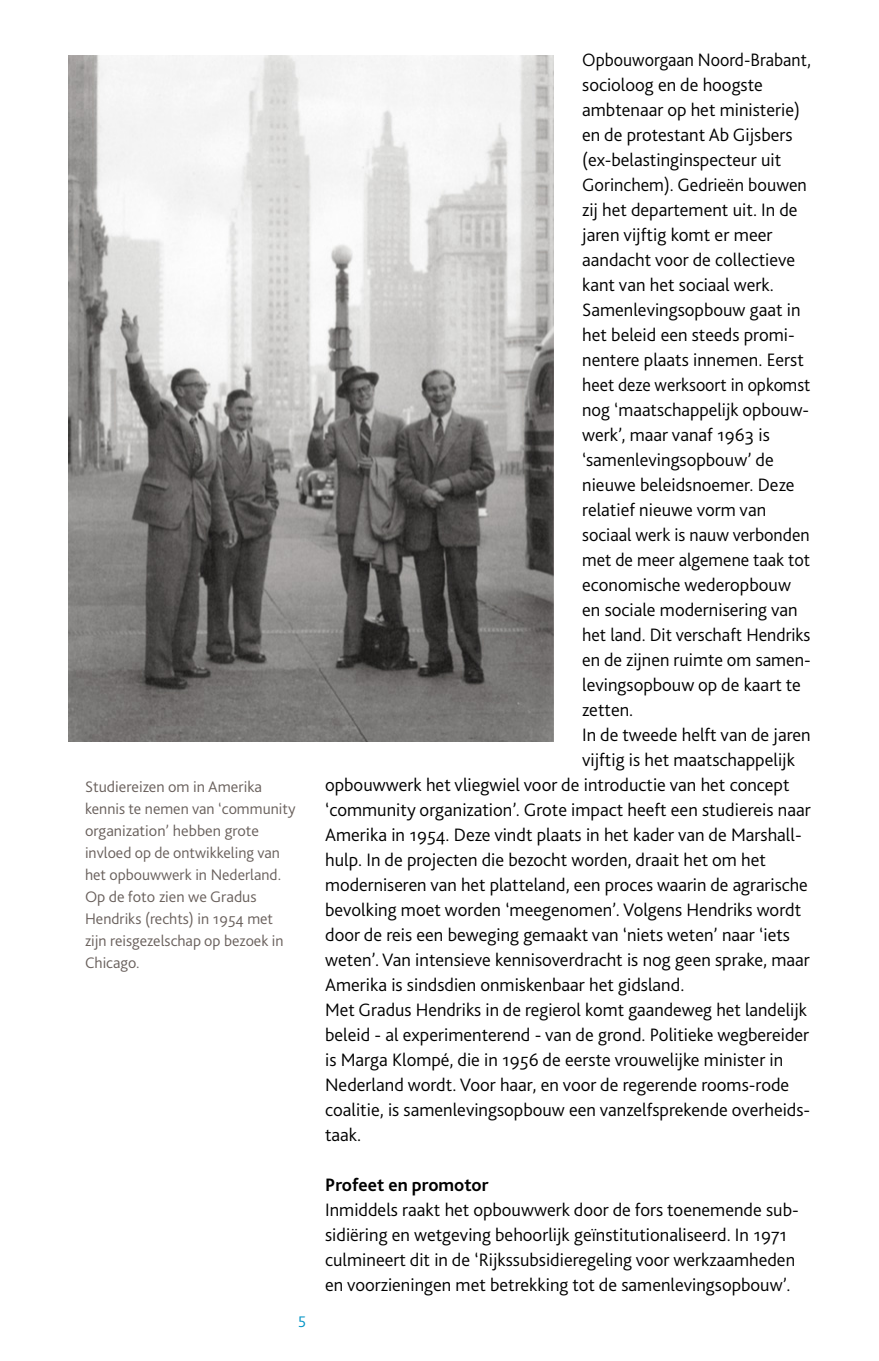
<style>
.page{position:relative;width:879px;height:1361px;background:#fff}
.page>*{position:absolute;margin:0;border:0;box-sizing:border-box;transform-origin:0 0}
.t1{font:300 18.8px/25px "Bliss 2";color:#000}
.t2{font:300 18.8px "Bliss 2";color:#000;scale:.96 1}
.t3{font:700 18.8px "Bliss 2";color:#000}
.t4{font:300 16px/22px "Bliss 2";color:#69605c}
.t5{font:300 16px "Bliss 2";color:#0093c5}
</style>
<div class="page">
<img style="left:68px;top:56px;width:486px;height:685px">
<p class="t4" style="left:85px;top:775px;width:212px">Studiereizen om in Amerika kennis te nemen van ‘community organization’ hebben grote invloed op de ontwikkeling van het opbouwwerk in Nederland.<br>Op de foto zien we Gradus<br>Hendriks (rechts) in 1954 met zijn reisgezelschap op bezoek in<br>Chicago.</p>
<p class="t5" style="left:298px;top:1312px;width:10px">5</p>
<p class="t2" style="left:582px;top:48px;width:240px">Opbouworgaan Noord-Brabant,</p>
<p class="t1" style="left:582px;top:72px;width:182px">socioloog en de hoogste</p>
<p class="t1" style="left:582px;top:97px;width:219px">ambtenaar op het ministerie)</p>
<p class="t1" style="left:582px;top:122px;width:212px">en de protestant Ab Gijsbers</p>
<p class="t1" style="left:582px;top:147px;width:201px">(ex-belastinginspecteur uit</p>
<p class="t1" style="left:582px;top:172px;width:226px">Gorinchem). Gedrieën bouwen</p>
<p class="t1" style="left:582px;top:197px;width:217px">zij het departement uit. In de</p>
<p class="t1" style="left:582px;top:222px;width:192px">jaren vijftig komt er meer</p>
<p class="t1" style="left:582px;top:247px;width:214px">aandacht voor de collectieve</p>
<p class="t1" style="left:582px;top:272px;width:193px">kant van het sociaal werk.</p>
<p class="t1" style="left:582px;top:297px;width:220px">Samenlevingsopbouw gaat in</p>
<p class="t1" style="left:582px;top:322px;width:214px">het beleid een steeds promi-</p>
<p class="t1" style="left:582px;top:347px;width:223px">nentere plaats innemen. Eerst</p>
<p class="t2" style="left:582px;top:373px;width:239px">heet deze werksoort in opkomst</p>
<p class="t1" style="left:582px;top:397px;width:228px">nog ‘maatschappelijk opbouw-</p>
<p class="t1" style="left:582px;top:422px;width:189px">werk’, maar vanaf 1963 is</p>
<p class="t1" style="left:582px;top:447px;width:193px">‘samenlevingsopbouw’ de</p>
<p class="t1" style="left:582px;top:472px;width:214px">nieuwe beleidsnoemer. Deze</p>
<p class="t1" style="left:582px;top:497px;width:185px">relatief nieuwe vorm van</p>
<p class="t1" style="left:582px;top:522px;width:229px">sociaal werk is nauw verbonden</p>
<p class="t1" style="left:582px;top:547px;width:229px">met de meer algemene taak tot</p>
<p class="t1" style="left:582px;top:572px;width:210px">economische wederopbouw</p>
<p class="t1" style="left:582px;top:597px;width:217px">en sociale modernisering van</p>
<p class="t1" style="left:582px;top:622px;width:230px">het land. Dit verschaft Hendriks</p>
<p class="t1" style="left:582px;top:647px;width:230px">en de zijnen ruimte om samen-</p>
<p class="t1" style="left:582px;top:672px;width:220px">levingsopbouw op de kaart te</p>
<p class="t1" style="left:582px;top:697px;width:53px">zetten.</p>
<p class="t1" style="left:582px;top:722px;width:230px">In de tweede helft van de jaren</p>
<p class="t1" style="left:582px;top:747px;width:214px">vijftig is het maatschappelijk</p>
<p class="t1" style="left:325px;top:772px;width:466px">opbouwwerk het vliegwiel voor de introductie van het concept</p>
<p class="t1" style="left:325px;top:797px;width:487px">‘community organization’. Grote impact heeft een studiereis naar</p>
<p class="t1" style="left:325px;top:822px;width:478px">Amerika in 1954. Deze vindt plaats in het kader van de Marshall-</p>
<p class="t1" style="left:325px;top:847px;width:442px">hulp. In de projecten die bezocht worden, draait het om het</p>
<p class="t1" style="left:325px;top:872px;width:484px">moderniseren van het platteland, een proces waarin de agrarische</p>
<p class="t1" style="left:325px;top:897px;width:477px">bevolking moet worden ‘meegenomen’. Volgens Hendriks wordt</p>
<p class="t1" style="left:325px;top:922px;width:466px">door de reis een beweging gemaakt van ‘niets weten’ naar ‘iets</p>
<p class="t1" style="left:325px;top:947px;width:486px">weten’. Van intensieve kennisoverdracht is nog geen sprake, maar</p>
<p class="t1" style="left:325px;top:972px;width:361px">Amerika is sindsdien onmiskenbaar het gidsland.</p>
<p class="t1" style="left:325px;top:997px;width:483px">Met Gradus Hendriks in de regierol komt gaandeweg het landelijk</p>
<p class="t1" style="left:325px;top:1022px;width:485px">beleid - al experimenterend - van de grond. Politieke wegbereider</p>
<p class="t1" style="left:325px;top:1047px;width:460px">is Marga Klompé, die in 1956 de eerste vrouwelijke minister in</p>
<p class="t1" style="left:325px;top:1072px;width:466px">Nederland wordt. Voor haar, en voor de regerende rooms-rode</p>
<p class="t1" style="left:325px;top:1097px;width:485px">coalitie, is samenlevingsopbouw een vanzelfsprekende overheids-</p>
<p class="t1" style="left:325px;top:1122px;width:38px">taak.</p>
<p class="t3" style="left:325px;top:1173px;width:165px">Profeet en promotor</p>
<p class="t1" style="left:325px;top:1197px;width:473px">Inmiddels raakt het opbouwwerk door de fors toenemende sub&shy;sidiëring en wetgeving behoorlijk geïnstitutionaliseerd. In 1971 culmineert dit in de ‘Rijkssubsidieregeling voor werkzaamheden en voorzieningen met betrekking tot de samenlevingsopbouw’.</p>
</div>
